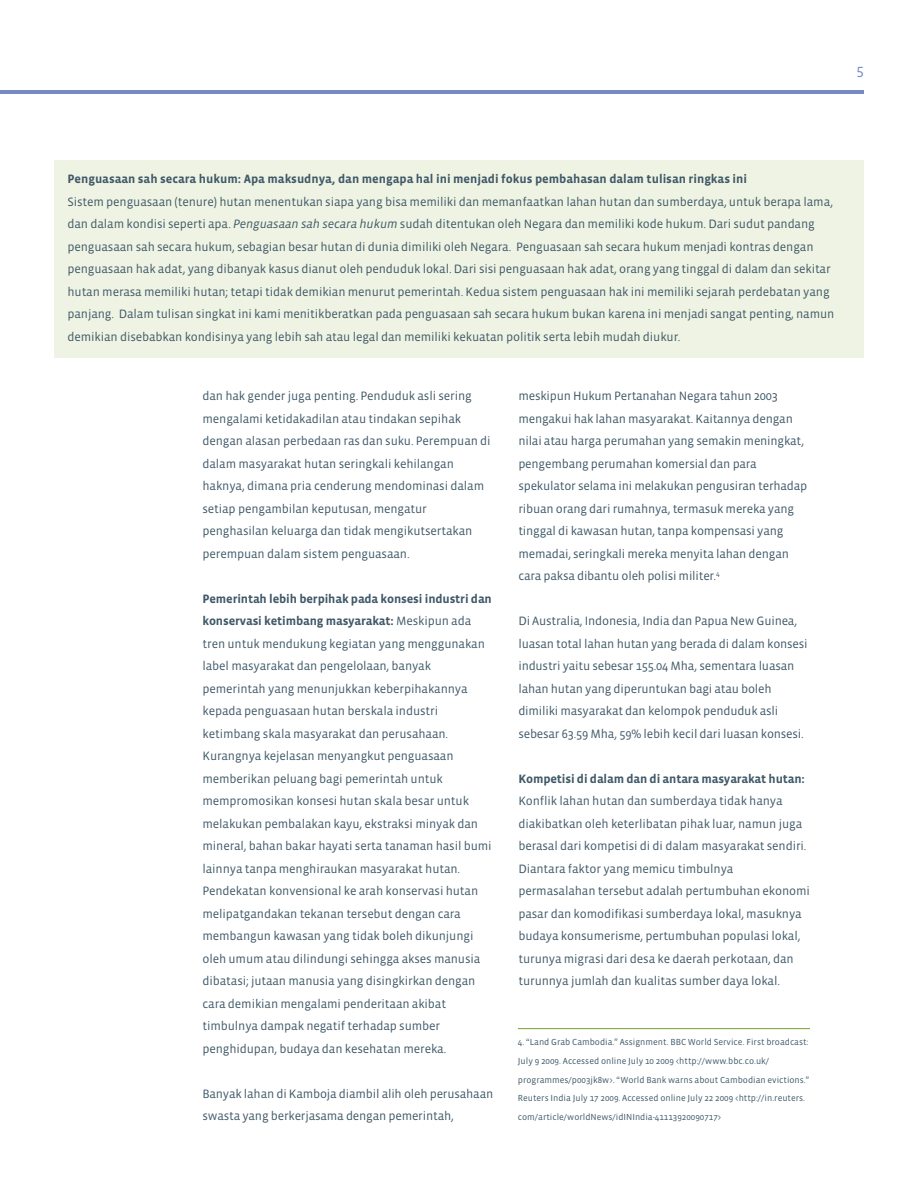
<style>
.page{position:relative;width:918px;height:1188px;background:#fff}
.page>*{position:absolute;margin:0;border:0;box-sizing:border-box;transform-origin:0 0}
.t1{font:15px "Vista Sans Alt";color:#788ac5}
.BODY{font:12.3px/22.5px "Vista Sans";letter-spacing:-.01em;color:#405968}
.BODY-2{font:700 12.3px "Vista Sans";color:#405968}
.t2{font:9px/18.8px "Vista Sans";color:#405968}
.s1{font-style:italic}
.s2{font-weight:700}
</style>
<div class="page">
<hr style="left:0;top:90px;width:864px;height:4px;background:#788ac5">
<div style="left:54px;top:160px;width:810px;height:197px;background:#eef3e3"></div>
<hr style="left:518px;top:1028px;width:292px;height:1px;background:#78a22d">
<p class="t1" style="left:856px;top:64px;width:9px">5</p>
<p class="BODY-2" style="left:68px;top:173px;width:681px">Penguasaan sah secara hukum: Apa maksudnya, dan mengapa hal ini menjadi fokus pembahasan dalam tulisan ringkas ini</p>
<p class="BODY" style="left:68px;top:191px;width:768px">Sistem penguasaan (tenure) hutan menentukan siapa yang bisa memiliki dan memanfaatkan lahan hutan dan sumberdaya, untuk berapa lama, dan dalam kondisi seperti apa. <span class="s1">Penguasaan sah secara hukum</span> sudah ditentukan oleh Negara dan memiliki kode hukum. Dari sudut pandang penguasaan sah secara hukum, sebagian besar hutan di dunia dimiliki oleh Negara. Penguasaan sah secara hukum menjadi kontras dengan penguasaan hak adat, yang dibanyak kasus dianut oleh penduduk lokal. Dari sisi penguasaan hak adat, orang yang tinggal di dalam dan sekitar hutan merasa memiliki hutan; tetapi tidak demikian menurut pemerintah. Kedua sistem penguasaan hak ini memiliki sejarah perdebatan yang panjang. Dalam tulisan singkat ini kami menitikberatkan pada penguasaan sah secara hukum bukan karena ini menjadi sangat penting, namun demikian disebabkan kondisinya yang lebih sah atau legal dan memiliki kekuatan politik serta lebih mudah diukur.</p>
<p class="BODY" style="left:202px;top:385px;width:290px">dan hak gender juga penting. Penduduk asli sering mengalami ketidakadilan atau tindakan sepihak dengan alasan perbedaan ras dan suku. Perempuan di dalam masyarakat hutan seringkali kehilangan haknya, dimana pria cenderung mendominasi dalam setiap pengambilan keputusan, mengatur penghasilan keluarga dan tidak mengikutsertakan perempuan dalam sistem penguasaan.</p>
<p class="BODY" style="left:202px;top:588px;width:291px"><span class="s2">Pemerintah lebih berpihak pada konsesi industri dan konservasi ketimbang masyarakat:</span> Meskipun ada tren untuk mendukung kegiatan yang menggunakan label masyarakat dan pengelolaan, banyak pemerintah yang menunjukkan keberpihakannya kepada penguasaan hutan berskala industri ketimbang skala masyarakat dan perusahaan.<br>Kurangnya kejelasan menyangkut penguasaan memberikan peluang bagi pemerintah untuk mempromosikan konsesi hutan skala besar untuk melakukan pembalakan kayu, ekstraksi minyak dan mineral, bahan bakar hayati serta tanaman hasil bumi lainnya tanpa menghiraukan masyarakat hutan.<br>Pendekatan konvensional ke arah konservasi hutan melipatgandakan tekanan tersebut dengan cara membangun kawasan yang tidak boleh dikunjungi oleh umum atau dilindungi sehingga akses manusia dibatasi; jutaan manusia yang disingkirkan dengan cara demikian mengalami penderitaan akibat timbulnya dampak negatif terhadap sumber penghidupan, budaya dan kesehatan mereka.</p>
<p class="BODY" style="left:202px;top:1083px;width:292px">Banyak lahan di Kamboja diambil alih oleh perusahaan swasta yang berkerjasama dengan pemerintah,</p>
<p class="BODY" style="left:518px;top:385px;width:291px">meskipun Hukum Pertanahan Negara tahun 2003 mengakui hak lahan masyarakat. Kaitannya dengan nilai atau harga perumahan yang semakin meningkat, pengembang perumahan komersial dan para spekulator selama ini melakukan pengusiran terhadap ribuan orang dari rumahnya, termasuk mereka yang tinggal di kawasan hutan, tanpa kompensasi yang memadai, seringkali mereka menyita lahan dengan cara paksa dibantu oleh polisi militer.<sup>4</sup></p>
<p class="BODY" style="left:518px;top:610px;width:291px">Di Australia, Indonesia, India dan Papua New Guinea, luasan total lahan hutan yang berada di dalam konsesi industri yaitu sebesar 155.04 Mha, sementara luasan lahan hutan yang diperuntukan bagi atau boleh dimiliki masyarakat dan kelompok penduduk asli sebesar 63.59 Mha, 59% lebih kecil dari luasan konsesi.</p>
<p class="BODY" style="left:518px;top:768px;width:293px"><span class="s2">Kompetisi di dalam dan di antara masyarakat hutan:<br></span>Konflik lahan hutan dan sumberdaya tidak hanya diakibatkan oleh keterlibatan pihak luar, namun juga berasal dari kompetisi di di dalam masyarakat sendiri.<br>Diantara faktor yang memicu timbulnya permasalahan tersebut adalah pertumbuhan ekonomi pasar dan komodifikasi sumberdaya lokal, masuknya budaya konsumerisme, pertumbuhan populasi lokal, turunya migrasi dari desa ke daerah perkotaan, dan turunnya jumlah dan kualitas sumber daya lokal.</p>
<p class="t2" style="left:518px;top:1033px;width:293px">4. “Land Grab Cambodia.” Assignment. BBC World Service. First broadcast:<br>July 9 2009. Accessed online July 10 2009 &lt;http://www.bbc.co.uk/ programmes/p003jk8w&gt;. “World Bank warns about Cambodian evictions.” Reuters India July 17 2009. Accessed online July 22 2009 &lt;http://in.reuters. com/article/worldNews/idINIndia-41113920090717&gt;</p>
</div>
